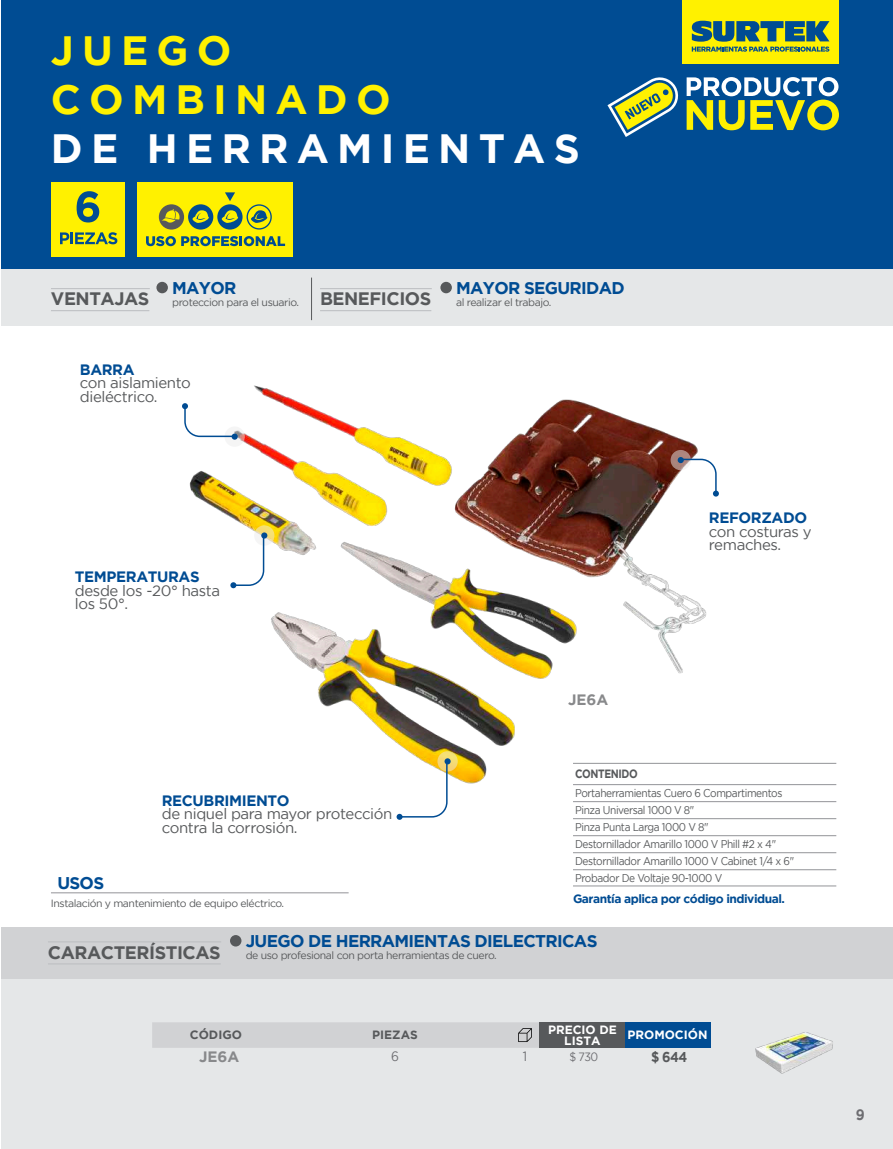
<style>
.page{position:relative;width:893px;height:1149px;background:#fff}
.page>*{position:absolute;margin:0;border:0;box-sizing:border-box;transform-origin:0 0}
.t1{font:700 40.8px/48.9px "Gotham";letter-spacing:.2em;color:#fff100}
.t2{font:700 40.8px "Gotham";letter-spacing:.2em;color:#fff}
.t3{font:700 18px "Gotham";letter-spacing:-.025em;color:#57595b}
.t4{font:700 16.95px "Gotham";letter-spacing:-.04em;color:#004c93}
.t5{font:15px/13.5px "Gotham";letter-spacing:-.025em;color:#57595b}
.t6{font:700 15px "Gotham";letter-spacing:-.025em;color:#004c93}
.t7{font:700 15px "Gotham";color:#88898b}
.t8{font:700 15px "Gotham";color:#6d6d71;scale:.9 1}
.t9{font:700 14.25px "Gotham";color:#57595b;scale:.9 1}
.t10{font:13.5px "Gotham";color:#6d6d71;scale:.9 1}
.t11{font:700 12px "Gotham";letter-spacing:-.04em;color:#004c93}
.t12{font:700 12px/10.5px "Gotham";color:#fff;text-align:center}
.t13{font:700 12px "Gotham";color:#57595b}
.t14{font:700 12px "Gotham";letter-spacing:-.04em;color:#57595b;scale:.85 1}
.t15{font:12px "Gotham";color:#6d6d71;scale:.9 1}
.t16{font:11.25px/17px "Gotham";letter-spacing:-.04em;color:#57595b;scale:.9 1}
.t17{font:10.5px "Gotham";letter-spacing:-.04em;color:#57595b}
</style>
<div class="page">
<div style="left:1px;top:0;width:892px;height:276px;background:#004c93"></div>
<div style="left:682px;top:0;width:157px;height:64px;background:#fff100"></div>
<svg style="left:692px;top:21px;width:137px;height:31px"></svg>
<svg style="left:607px;top:77px;width:72px;height:60px"></svg>
<svg style="left:687px;top:77px;width:152px;height:53px"></svg>
<div style="left:1px;top:957px;width:892px;height:191px;background:#e5e7e8"></div>
<div style="left:1px;top:927px;width:892px;height:51px;background:#d1d2d4"></div>
<div style="left:1px;top:270px;width:892px;height:56px;background:#e5e7e8"></div>
<img style="left:189px;top:385px;width:532px;height:401px">
<hr style="left:51px;top:892px;width:298px;height:1px;background:#939498">
<div style="left:540px;top:1021px;width:85px;height:26px;background:#57595b"></div>
<div style="left:625px;top:1021px;width:85px;height:26px;background:#004c93"></div>
<div style="left:152px;top:1022px;width:388px;height:25px;background:#d1d2d4"></div>
<hr style="left:48px;top:941px;width:173px;height:1px;background:#bbbdc0">
<hr style="left:48px;top:963px;width:173px;height:1px;background:#bbbdc0">
<div style="left:156px;top:282px;width:12px;height:11px;background:#57595b;border-radius:50%"></div>
<div style="left:440px;top:282px;width:12px;height:11px;background:#57595b;border-radius:50%"></div>
<div style="left:230px;top:934px;width:11px;height:12px;background:#57595b;border-radius:50%"></div>
<hr style="left:51px;top:288px;width:99px;height:1px;background:#bbbdc0">
<hr style="left:51px;top:310px;width:98px;height:1px;background:#bbbdc0">
<hr style="left:311px;top:277px;width:1px;height:43px;background:#57595b">
<hr style="left:320px;top:288px;width:112px;height:1px;background:#bbbdc0">
<hr style="left:320px;top:310px;width:111px;height:1px;background:#bbbdc0">
<div style="left:671px;top:450px;width:20px;height:20px;background:#ab847d;border-radius:50%"></div>
<svg style="left:254px;top:525px;width:20px;height:20px"></svg>
<svg style="left:225px;top:426px;width:20px;height:20px"></svg>
<svg style="left:437px;top:751px;width:21px;height:20px"></svg>
<div style="left:444px;top:758px;width:7px;height:6px;background:#004c93;border-radius:50%"></div>
<svg style="left:678px;top:457px;width:41px;height:39px"></svg>
<svg style="left:230px;top:532px;width:37px;height:56px"></svg>
<svg style="left:182px;top:403px;width:56px;height:36px"></svg>
<svg style="left:397px;top:759px;width:51px;height:60px"></svg>
<img style="left:755px;top:1032px;width:78px;height:42px">
<div style="left:138px;top:182px;width:155px;height:74px;background:#fff100"></div>
<svg style="left:146px;top:236px;width:139px;height:10px"></svg>
<div style="left:159px;top:204px;width:25px;height:25px;background:#57595b;border-radius:50%"></div>
<div style="left:188px;top:204px;width:25px;height:25px;background:#004c93;border-radius:50%"></div>
<svg style="left:193px;top:210px;width:16px;height:13px"></svg>
<svg style="left:247px;top:204px;width:25px;height:25px"></svg>
<svg style="left:161px;top:209px;width:19px;height:14px"></svg>
<svg style="left:225px;top:192px;width:10px;height:9px"></svg>
<div style="left:217px;top:204px;width:26px;height:25px;background:#004c93;border-radius:50%"></div>
<svg style="left:222px;top:210px;width:16px;height:13px"></svg>
<hr style="left:573px;top:801px;width:263px;height:1px;background:#939498">
<hr style="left:573px;top:818px;width:263px;height:1px;background:#939498">
<hr style="left:573px;top:762px;width:263px;height:1px;background:#939498">
<hr style="left:573px;top:784px;width:263px;height:1px;background:#939498">
<hr style="left:573px;top:835px;width:263px;height:1px;background:#939498">
<hr style="left:573px;top:852px;width:263px;height:1px;background:#939498">
<hr style="left:573px;top:869px;width:263px;height:1px;background:#939498">
<hr style="left:573px;top:885px;width:263px;height:1px;background:#939498">
<div style="left:51px;top:182px;width:74px;height:74px;background:#fff100"></div>
<svg style="left:77px;top:191px;width:22px;height:31px"></svg>
<svg style="left:60px;top:232px;width:57px;height:12px"></svg>
<h1 class="t1" style="left:51px;top:25px;width:341px">JUEGO<br>COMBINADO</h1>
<h1 class="t2" style="left:51px;top:125px;width:530px">DE HERRAMIENTAS</h1>
<h3 class="t4" style="left:172px;top:278px;width:66px">MAYOR</h3>
<p class="t17" style="left:172px;top:296px;width:128px">proteccion para el usuario.</p>
<h2 class="t3" style="left:51px;top:288px;width:100px">VENTAJAS</h2>
<h2 class="t3" style="left:320px;top:288px;width:113px">BENEFICIOS</h2>
<h3 class="t6" style="left:80px;top:360px;width:56px">BARRA</h3>
<h3 class="t5" style="left:80px;top:376px;width:113px">con aislamiento dieléctrico.</h3>
<h3 class="t4" style="left:456px;top:278px;width:170px">MAYOR SEGURIDAD</h3>
<p class="t17" style="left:456px;top:296px;width:97px">al realizar el trabajo.</p>
<h3 class="t6" style="left:75px;top:568px;width:126px">TEMPERATURAS</h3>
<h3 class="t5" style="left:75px;top:583px;width:147px">desde los -20° hasta los 50°.</h3>
<h3 class="t6" style="left:162px;top:791px;width:129px">RECUBRIMIENTO</h3>
<h3 class="t5" style="left:162px;top:806px;width:232px">de niquel para mayor protección contra la corrosión.</h3>
<h3 class="t4" style="left:57px;top:872px;width:48px">USOS</h3>
<p class="t17" style="left:51px;top:897px;width:235px">Instalación y mantenimiento de equipo eléctrico.</p>
<h3 class="t7" style="left:568px;top:690px;width:42px">JE6A</h3>
<h3 class="t6" style="left:709px;top:509px;width:100px">REFORZADO</h3>
<h3 class="t5" style="left:709px;top:524px;width:104px">con costuras y remaches.</h3>
<p class="t14" style="left:575px;top:767px;width:75px">CONTENIDO</p>
<p class="t16" style="left:575px;top:784px;width:245px">Portaherramientas Cuero 6 Compartimentos Pinza Universal 1000 V 8"<br>Pinza Punta Larga 1000 V 8"<br>Destornillador Amarillo 1000 V Phill #2 x 4" Destornillador Amarillo 1000 V Cabinet 1/4 x 6" Probador De Voltaje 90-1000 V</p>
<p class="t11" style="left:573px;top:891px;width:213px">Garantía aplica por código individual.</p>
<h2 class="t3" style="left:48px;top:941px;width:174px">CARACTERÍSTICAS</h2>
<h3 class="t4" style="left:246px;top:931px;width:353px">JUEGO DE HERRAMIENTAS DIELECTRICAS</h3>
<p class="t17" style="left:246px;top:949px;width:252px">de uso profesional con porta herramientas de cuero.</p>
<p class="t13" style="left:190px;top:1027px;width:54px">CÓDIGO</p>
<p class="t13" style="left:372px;top:1027px;width:47px">PIEZAS</p>
<p class="t12" style="left:548px;top:1024px;width:70px">PRECIO DE<br>LISTA</p>
<p class="t12" style="left:627px;top:1029px;width:82px">PROMOCIÓN</p>
<h3 class="t7" style="left:199px;top:1047px;width:42px">JE6A</h3>
<p class="t10" style="left:391px;top:1048px;width:10px">6</p>
<p class="t10" style="left:523px;top:1048px;width:6px">1</p>
<p class="t15" style="left:569px;top:1049px;width:34px">$ 730</p>
<p class="t9" style="left:651px;top:1047px;width:42px">$ 644</p>
<h3 class="t8" style="left:856px;top:1106px;width:11px">9</h3>
</div>
